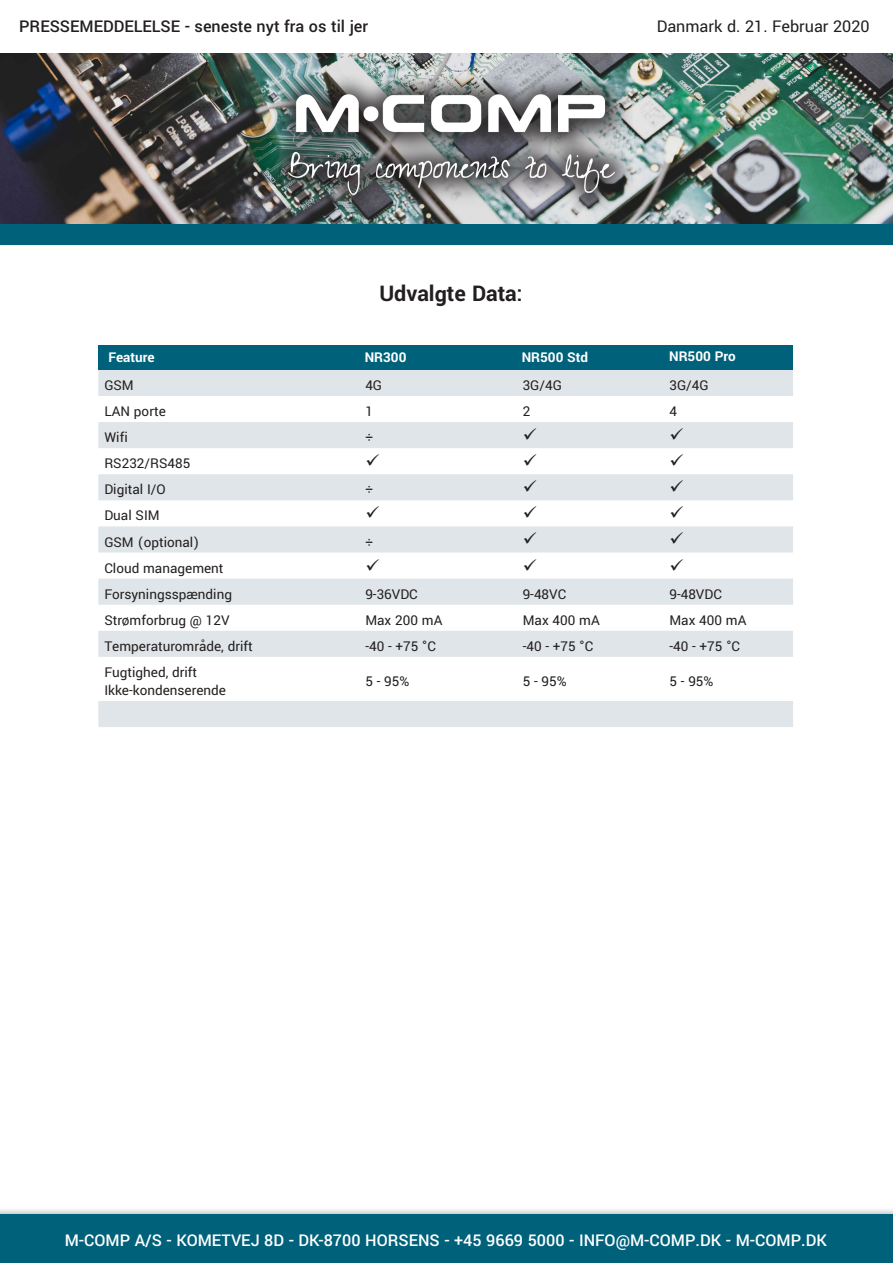
<style>
.page{position:relative;width:893px;height:1263px;background:#fff}
.page>*{position:absolute;margin:0;border:0;box-sizing:border-box;transform-origin:0 0}
.t1{font:700 24px "Yantramanav";color:#231f20}
.t2{font:500 18px "Yantramanav";color:#fff}
.t3{font:500 18px "Yantramanav";color:#231f20}
.t4{font:18px "Yantramanav";color:#231f20}
.t5{font:15px "Yantramanav";color:#231f20}
.t6{font:700 15px "Yantramanav";color:#fff}
</style>
<div class="page">
<div style="left:0;top:216px;width:893px;height:32px;background:#fbfbfb"></div>
<div style="left:0;top:223px;width:893px;height:22px;background:#00617a"></div>
<img style="left:0;top:53px;width:893px;height:170px">
<div style="left:0;top:1207px;width:893px;height:56px;background:#231f20;opacity:.23"></div>
<div style="left:0;top:1214px;width:893px;height:49px;background:#00617a"></div>
<div style="left:266px;top:72px;width:370px;height:144px;background:#231f20;opacity:.74"></div>
<div style="left:278px;top:81px;width:354px;height:138px;background:#231f20;opacity:.75"></div>
<img style="left:270px;top:67px;width:362px;height:145px">
<svg style="left:98px;top:370px;width:695px;height:357px;fill:#e3e8ea"></svg>
<div style="left:98px;top:345px;width:695px;height:25px;background:#00617a"></div>
<svg style="left:524px;top:428px;width:12px;height:12px"></svg>
<svg style="left:671px;top:428px;width:12px;height:12px"></svg>
<svg style="left:367px;top:454px;width:12px;height:12px"></svg>
<svg style="left:524px;top:454px;width:12px;height:12px"></svg>
<svg style="left:671px;top:454px;width:12px;height:12px"></svg>
<svg style="left:524px;top:480px;width:12px;height:12px"></svg>
<svg style="left:671px;top:480px;width:12px;height:12px"></svg>
<svg style="left:367px;top:506px;width:12px;height:12px"></svg>
<svg style="left:524px;top:506px;width:12px;height:12px"></svg>
<svg style="left:671px;top:506px;width:12px;height:12px"></svg>
<svg style="left:524px;top:532px;width:12px;height:12px"></svg>
<svg style="left:671px;top:532px;width:12px;height:12px"></svg>
<svg style="left:367px;top:558px;width:12px;height:12px"></svg>
<svg style="left:524px;top:558px;width:12px;height:12px"></svg>
<svg style="left:671px;top:558px;width:12px;height:12px"></svg>
<p class="t3" style="left:19px;top:15px;width:351px">PRESSEMEDDELELSE - seneste nyt fra os til jer</p>
<p class="t4" style="left:657px;top:15px;width:214px">Danmark d. 21. Februar 2020</p>
<p class="t1" style="left:379px;top:278px;width:145px">Udvalgte Data:</p>
<p class="t6" style="left:108px;top:348px;width:48px">Feature</p>
<p class="t6" style="left:365px;top:348px;width:43px">NR300</p>
<p class="t6" style="left:522px;top:348px;width:68px">NR500 Std</p>
<p class="t6" style="left:669px;top:347px;width:68px">NR500 Pro</p>
<p class="t5" style="left:104px;top:376px;width:31px">GSM</p>
<p class="t5" style="left:365px;top:376px;width:18px">4G</p>
<p class="t5" style="left:523px;top:376px;width:41px">3G/4G</p>
<p class="t5" style="left:669px;top:376px;width:41px">3G/4G</p>
<p class="t5" style="left:104px;top:402px;width:63px">LAN porte</p>
<p class="t5" style="left:365px;top:402px;width:9px">1</p>
<p class="t5" style="left:523px;top:402px;width:9px">2</p>
<p class="t5" style="left:669px;top:402px;width:9px">4</p>
<p class="t5" style="left:104px;top:428px;width:25px">Wifi</p>
<p class="t5" style="left:365px;top:428px;width:9px">÷</p>
<p class="t5" style="left:104px;top:454px;width:87px">RS232/RS485</p>
<p class="t5" style="left:104px;top:480px;width:63px">Digital I/O</p>
<p class="t5" style="left:365px;top:480px;width:9px">÷</p>
<p class="t5" style="left:104px;top:506px;width:57px">Dual SIM</p>
<p class="t5" style="left:104px;top:532px;width:96px">GSM (optional)</p>
<p class="t5" style="left:365px;top:532px;width:9px">÷</p>
<p class="t5" style="left:104px;top:559px;width:121px">Cloud management</p>
<p class="t5" style="left:104px;top:585px;width:129px">Forsyningsspænding</p>
<p class="t5" style="left:365px;top:585px;width:54px">9-36VDC</p>
<p class="t5" style="left:523px;top:585px;width:45px">9-48VC</p>
<p class="t5" style="left:669px;top:585px;width:54px">9-48VDC</p>
<p class="t5" style="left:104px;top:611px;width:127px">Strømforbrug @ 12V</p>
<p class="t5" style="left:365px;top:611px;width:79px">Max 200 mA</p>
<p class="t5" style="left:523px;top:611px;width:79px">Max 400 mA</p>
<p class="t5" style="left:669px;top:611px;width:79px">Max 400 mA</p>
<p class="t5" style="left:104px;top:637px;width:150px">Temperaturområde, drift</p>
<p class="t5" style="left:365px;top:637px;width:72px">-40 - +75 °C</p>
<p class="t5" style="left:523px;top:637px;width:72px">-40 - +75 °C</p>
<p class="t5" style="left:669px;top:637px;width:72px">-40 - +75 °C</p>
<p class="t5" style="left:104px;top:663px;width:94px">Fugtighed, drift</p>
<p class="t5" style="left:104px;top:681px;width:123px">Ikke-kondenserende</p>
<p class="t5" style="left:365px;top:672px;width:46px">5 - 95%</p>
<p class="t5" style="left:523px;top:672px;width:46px">5 - 95%</p>
<p class="t5" style="left:669px;top:672px;width:46px">5 - 95%</p>
<p class="t2" style="left:65px;top:1229px;width:764px">M-COMP A/S - KOMETVEJ 8D - DK-8700 HORSENS - +45 9669 5000 - INFO@M-COMP.DK - M-COMP.DK</p>
</div>
